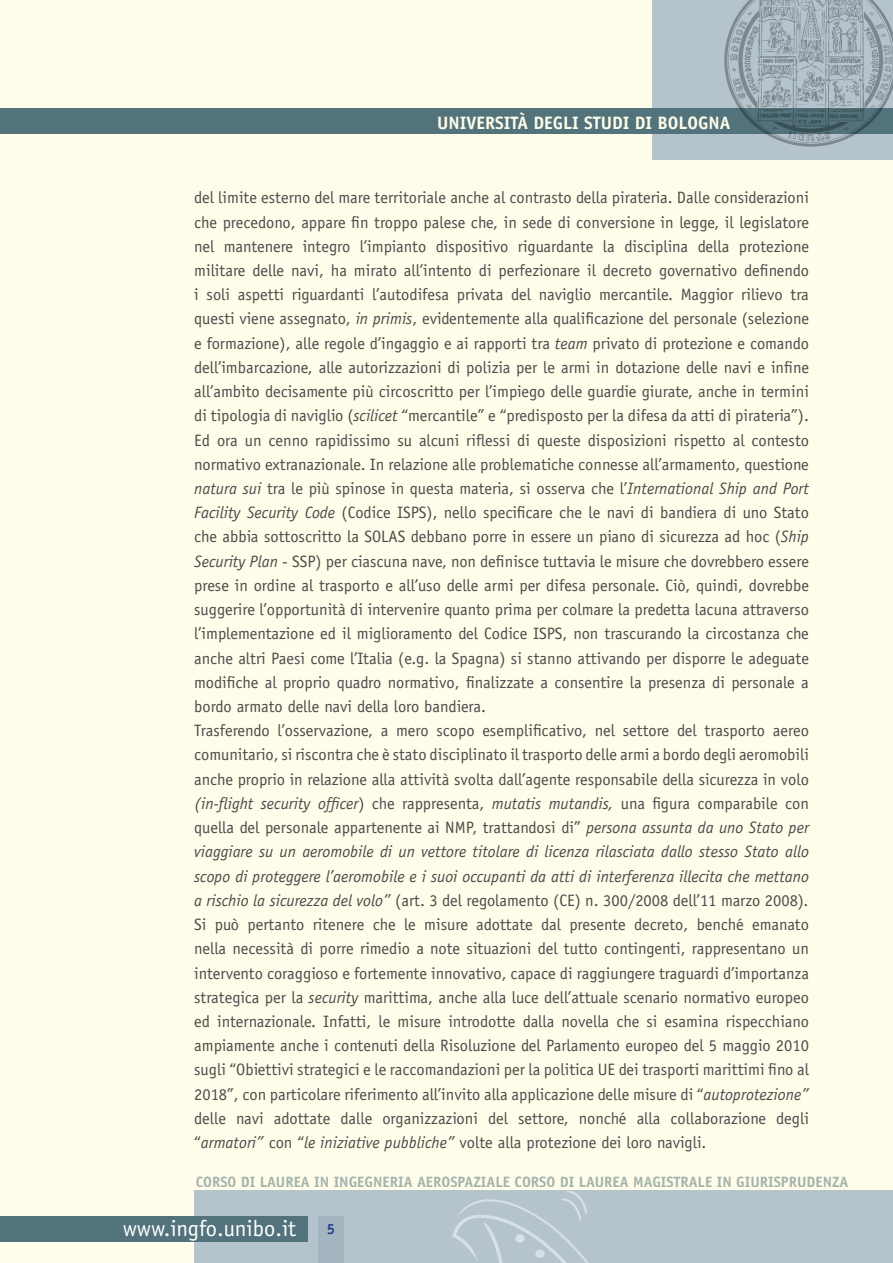
<style>
.page{position:relative;width:893px;height:1263px;background:#fffde9}
.page>*{position:absolute;margin:0;border:0;box-sizing:border-box;transform-origin:0 0}
.t1{font:22.5px "Officina Sans Std";color:#fff}
.t2{font:700 18px "Officina Sans Std";color:#fffde9}
.t3{font:16.5px/24.2px "Officina Sans Std";color:#4b4c4d}
.t4{font:700 15px "Officina Sans Std";color:#a3b5be}
.t5{font:700 14.7px "Officina Sans Std";color:#253f8e}
.s1{font-style:italic}
</style>
<div class="page">
<div style="left:194px;top:1191px;width:699px;height:72px;background:#b5c4cc"></div>
<svg style="left:452px;top:1191px;width:136px;height:72px"></svg>
<svg style="left:535px;top:1249px;width:10px;height:9px"></svg>
<div style="left:515px;top:1234px;width:10px;height:8px;background:#d7e0e4;border-radius:50%"></div>
<div style="left:652px;top:0;width:241px;height:159px;background:#b5c4cc"></div>
<div style="left:0;top:1216px;width:307px;height:26px;background:#53737c"></div>
<div style="left:318px;top:1216px;width:25px;height:47px;background:#a3b5be"></div>
<div style="left:0;top:108px;width:893px;height:26px;background:#53737c"></div>
<img style="left:724px;top:0;width:169px;height:147px">
<p class="t2" style="left:437px;top:111px;width:295px">UNIVERSITÀ DEGLI STUDI DI BOLOGNA</p>
<p class="t3" style="left:194px;top:186px;width:616px">del limite esterno del mare territoriale anche al contrasto della pirateria. Dalle considerazioni che precedono, appare fin troppo palese che, in sede di conversione in legge, il legislatore nel mantenere integro l’impianto dispositivo riguardante la disciplina della protezione militare delle navi, ha mirato all’intento di perfezionare il decreto governativo definendo i soli aspetti riguardanti l’autodifesa privata del naviglio mercantile. Maggior rilievo tra questi viene assegnato, <span class="s1">in primis</span>, evidentemente alla qualificazione del personale (selezione e formazione), alle regole d’ingaggio e ai rapporti tra <span class="s1">team</span> privato di protezione e comando dell’imbarcazione, alle autorizzazioni di polizia per le armi in dotazione delle navi e infine all’ambito decisamente più circoscritto per l’impiego delle guardie giurate, anche in termini di tipologia di naviglio (<span class="s1">scilicet</span> “mercantile” e “predisposto per la difesa da atti di pirateria”).<br>Ed ora un cenno rapidissimo su alcuni riflessi di queste disposizioni rispetto al contesto normativo extranazionale. In relazione alle problematiche connesse all’armamento, questione <span class="s1">natura sui</span> tra le più spinose in questa materia, si osserva che l’<span class="s1">International Ship and Port Facility Security Code</span> (Codice ISPS), nello specificare che le navi di bandiera di uno Stato che abbia sottoscritto la SOLAS debbano porre in essere un piano di sicurezza ad hoc (<span class="s1">Ship Security Plan</span> - SSP) per ciascuna nave, non definisce tuttavia le misure che dovrebbero essere prese in ordine al trasporto e all’uso delle armi per difesa personale. Ciò, quindi, dovrebbe suggerire l’opportunità di intervenire quanto prima per colmare la predetta lacuna attraverso l’implementazione ed il miglioramento del Codice ISPS, non trascurando la circostanza che anche altri Paesi come l’Italia (e.g. la Spagna) si stanno attivando per disporre le adeguate modifiche al proprio quadro normativo, finalizzate a consentire la presenza di personale a bordo armato delle navi della loro bandiera.<br>Trasferendo l’osservazione, a mero scopo esemplificativo, nel settore del trasporto aereo comunitario, si riscontra che è stato disciplinato il trasporto delle armi a bordo degli aeromobili anche proprio in relazione alla attività svolta dall’agente responsabile della sicurezza in volo <span class="s1">(in-flight security officer</span>) che rappresenta, <span class="s1">mutatis mutandis,</span> una figura comparabile con quella del personale appartenente ai NMP, trattandosi di” <span class="s1">persona assunta da uno Stato per viaggiare su un aeromobile di un vettore titolare di licenza rilasciata dallo stesso Stato allo scopo di proteggere l’aeromobile e i suoi occupanti da atti di interferenza illecita che mettano a rischio la sicurezza del volo”</span> (art. 3 del regolamento (CE) n. 300/2008 dell’11 marzo 2008)<span class="s1">.<br></span>Si può pertanto ritenere che le misure adottate dal presente decreto, benché emanato nella necessità di porre rimedio a note situazioni del tutto contingenti, rappresentano un intervento coraggioso e fortemente innovativo, capace di raggiungere traguardi d’importanza strategica per la <span class="s1">security</span> marittima, anche alla luce dell’attuale scenario normativo europeo ed internazionale. Infatti, le misure introdotte dalla novella che si esamina rispecchiano ampiamente anche i contenuti della Risoluzione del Parlamento europeo del 5 maggio 2010 sugli “Obiettivi strategici e le raccomandazioni per la politica UE dei trasporti marittimi fino al 2018”, con particolare riferimento all’invito alla applicazione delle misure di “<span class="s1">autoprotezione” </span>delle navi adottate dalle organizzazioni del settore, nonché alla collaborazione degli “<span class="s1">armatori”</span> con “<span class="s1">le iniziative pubbliche”</span> volte alla protezione dei loro navigli.</p>
<p class="t4" style="left:196px;top:1172px;width:654px">CORSO DI LAUREA IN INGEGNERIA AEROSPAZIALE CORSO DI LAUREA MAGISTRALE IN GIURISPRUDENZA</p>
<p class="t5" style="left:327px;top:1220px;width:10px">5</p>
<h1 class="t1" style="left:123px;top:1215px;width:175px">www.ingfo.unibo.it</h1>
</div>
